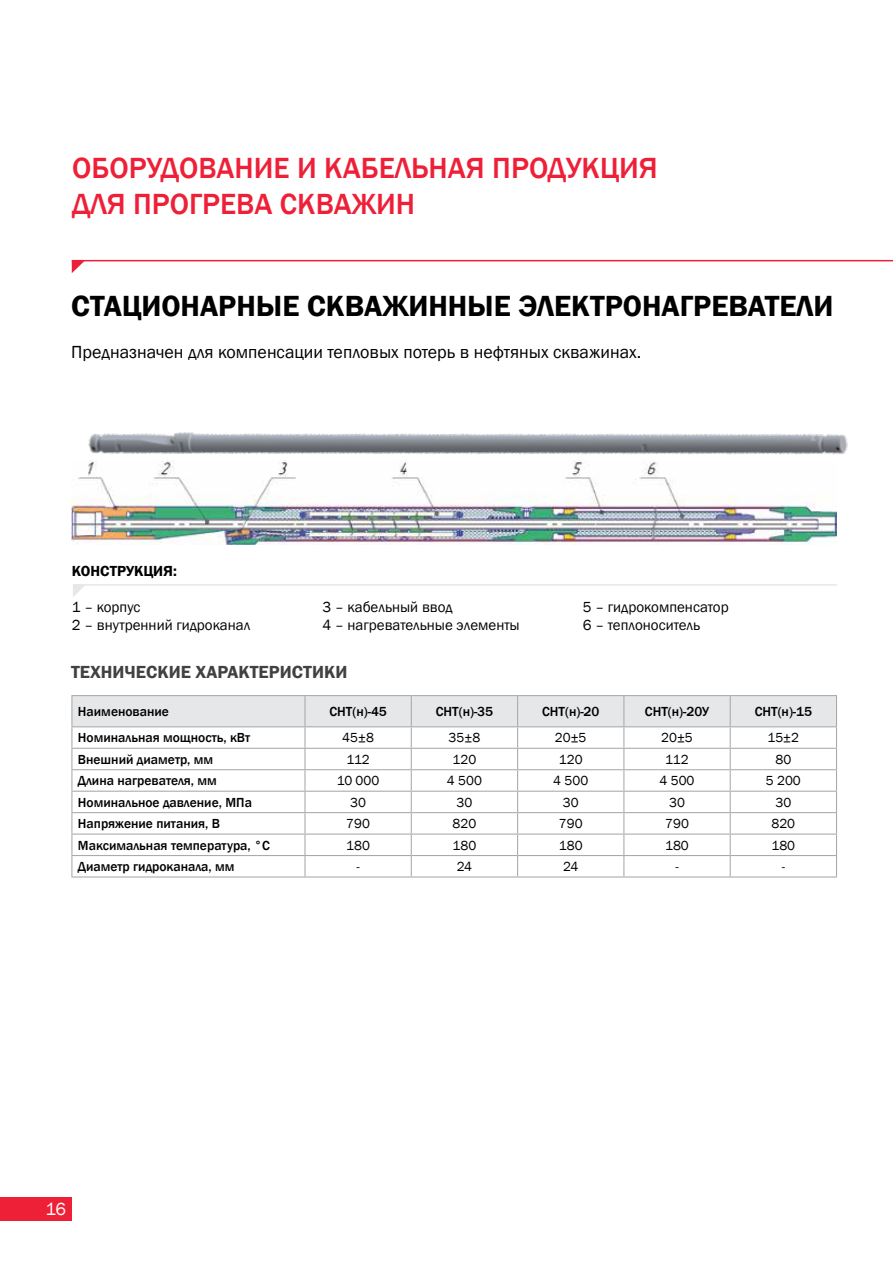
<style>
.page{position:relative;width:893px;height:1263px;background:#fff}
.page>*{position:absolute;margin:0;border:0;box-sizing:border-box;transform-origin:0 0}
.t1{font:500 30px/36px "Franklin Gothic";color:#ee2038}
.t2{font:600 30px "Franklin Gothic";color:#000}
.t3{font:18px "Franklin Gothic";color:#000}
.t4{font:600 18px "Franklin Gothic";color:#414042}
.t5{font:18px "Franklin Gothic";color:#fff}
.t6{font:15px/18px "Franklin Gothic";color:#000}
.t7{font:600 15px "Franklin Gothic";color:#000}
.t8{font:500 13.5px "Franklin Gothic";color:#000}
.t9{font:13.5px "Franklin Gothic";color:#000}
</style>
<div class="page">
<div style="left:0;top:1197px;width:72px;height:23px;background:#ee2038"></div>
<img style="left:71px;top:259px;width:822px;height:286px">
<hr style="left:71px;top:876px;width:234px;height:1px;background:#a7a9ac">
<hr style="left:305px;top:876px;width:106px;height:1px;background:#a7a9ac">
<hr style="left:411px;top:876px;width:107px;height:1px;background:#a7a9ac">
<hr style="left:518px;top:876px;width:106px;height:1px;background:#a7a9ac">
<hr style="left:624px;top:876px;width:106px;height:1px;background:#a7a9ac">
<svg style="left:71px;top:696px;width:766px;height:180px"></svg>
<hr style="left:730px;top:876px;width:107px;height:1px;background:#a7a9ac">
<hr style="left:71px;top:695px;width:234px;height:1px;background:#a7a9ac">
<hr style="left:71px;top:696px;width:1px;height:30px;background:#a7a9ac">
<hr style="left:71px;top:726px;width:234px;height:1px;background:#a7a9ac">
<hr style="left:305px;top:695px;width:106px;height:1px;background:#a7a9ac">
<hr style="left:304px;top:696px;width:1px;height:30px;background:#a7a9ac">
<hr style="left:305px;top:726px;width:106px;height:1px;background:#a7a9ac">
<hr style="left:411px;top:695px;width:107px;height:1px;background:#a7a9ac">
<hr style="left:411px;top:696px;width:1px;height:30px;background:#a7a9ac">
<hr style="left:411px;top:726px;width:107px;height:1px;background:#a7a9ac">
<hr style="left:518px;top:695px;width:106px;height:1px;background:#a7a9ac">
<hr style="left:517px;top:696px;width:1px;height:30px;background:#a7a9ac">
<hr style="left:518px;top:726px;width:106px;height:1px;background:#a7a9ac">
<hr style="left:624px;top:695px;width:106px;height:1px;background:#a7a9ac">
<hr style="left:623px;top:696px;width:1px;height:30px;background:#a7a9ac">
<hr style="left:624px;top:726px;width:106px;height:1px;background:#a7a9ac">
<hr style="left:730px;top:695px;width:107px;height:1px;background:#a7a9ac">
<hr style="left:730px;top:696px;width:1px;height:30px;background:#a7a9ac">
<hr style="left:836px;top:696px;width:1px;height:30px;background:#a7a9ac">
<hr style="left:730px;top:726px;width:107px;height:1px;background:#a7a9ac">
<img style="left:71px;top:460px;width:765px;height:84px">
<svg style="left:73px;top:586px;width:11px;height:11px"></svg>
<hr style="left:73px;top:584px;width:764px;height:2px;background:#e6e7e8">
<h1 class="t1" style="left:72px;top:151px;width:587px">ОБОРУДОВАНИЕ И КАБЕЛЬНАЯ ПРОДУКЦИЯ<br>ДЛЯ ПРОГРЕВА СКВАЖИН</h1>
<h1 class="t2" style="left:71px;top:288px;width:764px">СТАЦИОНАРНЫЕ СКВАЖИННЫЕ ЭЛЕКТРОНАГРЕВАТЕЛИ</h1>
<h2 class="t3" style="left:71px;top:340px;width:572px">Предназначен для компенсации тепловых потерь в нефтяных скважинах.</h2>
<p class="t7" style="left:72px;top:561px;width:107px">КОНСТРУКЦИЯ:</p>
<p class="t6" style="left:72px;top:598px;width:180px">1 – корпус<br>2 – внутренний гидроканал</p>
<p class="t6" style="left:322px;top:598px;width:199px">3 – кабельный ввод<br>4 – нагревательные элементы</p>
<p class="t6" style="left:583px;top:598px;width:147px">5 – гидрокомпенсатор<br>6 – теплоноситель</p>
<h2 class="t4" style="left:71px;top:661px;width:278px">ТЕХНИЧЕСКИЕ ХАРАКТЕРИСТИКИ</h2>
<p class="t8" style="left:78px;top:703px;width:93px">Наименование</p>
<p class="t8" style="left:329px;top:703px;width:59px">СНТ(н)-45</p>
<p class="t8" style="left:436px;top:703px;width:59px">СНТ(н)-35</p>
<p class="t8" style="left:542px;top:703px;width:59px">СНТ(н)-20</p>
<p class="t8" style="left:645px;top:703px;width:66px">СНТ(н)-20У</p>
<p class="t8" style="left:755px;top:703px;width:59px">СНТ(н)-15</p>
<p class="t8" style="left:78px;top:729px;width:174px">Номинальная мощность, кВт</p>
<p class="t9" style="left:342px;top:729px;width:33px">45±8</p>
<p class="t9" style="left:449px;top:729px;width:33px">35±8</p>
<p class="t9" style="left:555px;top:729px;width:33px">20±5</p>
<p class="t9" style="left:661px;top:729px;width:33px">20±5</p>
<p class="t9" style="left:768px;top:729px;width:33px">15±2</p>
<p class="t8" style="left:78px;top:751px;width:137px">Внешний диаметр, мм</p>
<p class="t9" style="left:346px;top:751px;width:25px">112</p>
<p class="t9" style="left:453px;top:751px;width:25px">120</p>
<p class="t9" style="left:559px;top:751px;width:25px">120</p>
<p class="t9" style="left:665px;top:751px;width:25px">112</p>
<p class="t9" style="left:775px;top:751px;width:17px">80</p>
<p class="t8" style="left:78px;top:772px;width:141px">Длина нагревателя, мм</p>
<p class="t9" style="left:337px;top:772px;width:44px">10 000</p>
<p class="t9" style="left:447px;top:772px;width:37px">4 500</p>
<p class="t9" style="left:553px;top:772px;width:37px">4 500</p>
<p class="t9" style="left:659px;top:772px;width:37px">4 500</p>
<p class="t9" style="left:766px;top:772px;width:37px">5 200</p>
<p class="t8" style="left:78px;top:794px;width:176px">Номинальное давление, МПа</p>
<p class="t9" style="left:350px;top:794px;width:17px">30</p>
<p class="t9" style="left:457px;top:794px;width:17px">30</p>
<p class="t9" style="left:563px;top:794px;width:17px">30</p>
<p class="t9" style="left:669px;top:794px;width:17px">30</p>
<p class="t9" style="left:775px;top:794px;width:17px">30</p>
<p class="t8" style="left:78px;top:815px;width:144px">Напряжение питания, В</p>
<p class="t9" style="left:346px;top:815px;width:25px">790</p>
<p class="t9" style="left:453px;top:815px;width:25px">820</p>
<p class="t9" style="left:559px;top:815px;width:25px">790</p>
<p class="t9" style="left:665px;top:815px;width:25px">790</p>
<p class="t9" style="left:771px;top:815px;width:25px">820</p>
<p class="t8" style="left:78px;top:837px;width:194px">Максимальная температура, °С</p>
<p class="t9" style="left:346px;top:837px;width:25px">180</p>
<p class="t9" style="left:453px;top:837px;width:25px">180</p>
<p class="t9" style="left:559px;top:837px;width:25px">180</p>
<p class="t9" style="left:665px;top:837px;width:25px">180</p>
<p class="t9" style="left:771px;top:837px;width:25px">180</p>
<p class="t8" style="left:78px;top:858px;width:158px">Диаметр гидроканала, мм</p>
<p class="t9" style="left:356px;top:858px;width:5px">-</p>
<p class="t9" style="left:457px;top:858px;width:17px">24</p>
<p class="t9" style="left:563px;top:858px;width:17px">24</p>
<p class="t9" style="left:675px;top:858px;width:5px">-</p>
<p class="t9" style="left:782px;top:858px;width:5px">-</p>
<h2 class="t5" style="left:45px;top:1198px;width:22px">16</h2>
</div>
